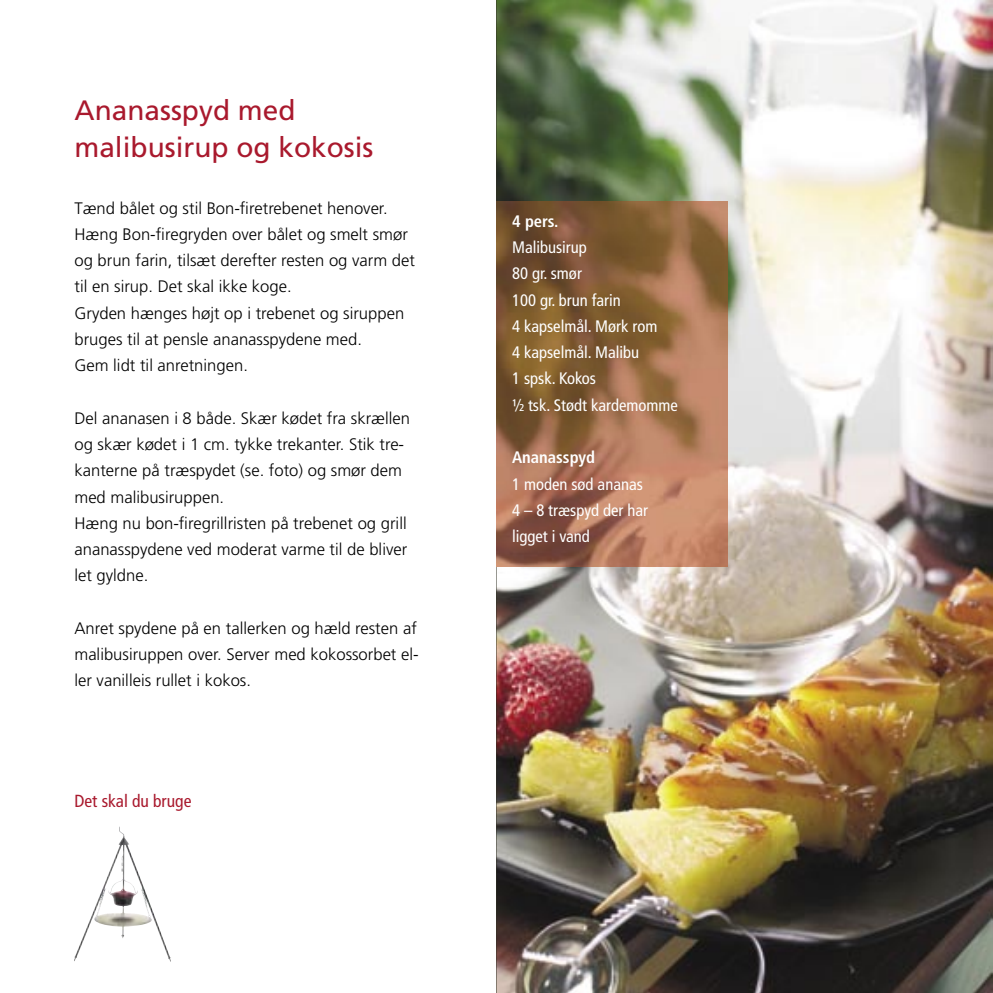
<style>
.page{position:relative;width:993px;height:993px;background:#fff}
.page>*{position:absolute;margin:0;border:0;box-sizing:border-box;transform-origin:0 0}
.t1{font:28px/37.1px "Frutiger";color:#a9192d}
.t2{font:condensed 17.5px "Frutiger";color:#a9192d}
.t3{font:300 16.62px/26.2px "Frutiger";color:#000}
.t4{font:condensed 16.62px/26.2px "Frutiger";color:#fff}
.t5{font:700 condensed 16.62px "Frutiger";color:#fff}
</style>
<div class="page">
<img style="left:496px;top:0;width:496px;height:992px">
<img style="left:496px;top:201px;width:231px;height:365px">
<img style="left:74px;top:826px;width:97px;height:135px">
<h1 class="t1" style="left:74px;top:92px;width:300px">Ananasspyd med malibusirup og kokosis</h1>
<p class="t3" style="left:74px;top:195px;width:342px">Tænd bålet og stil Bon-firetrebenet henover.<br>Hæng Bon-firegryden over bålet og smelt smør og brun farin, tilsæt derefter resten og varm det til en sirup. Det skal ikke koge.<br>Gryden hænges højt op i trebenet og siruppen bruges til at pensle ananasspydene med.<br>Gem lidt til anretningen.</p>
<p class="t3" style="left:74px;top:405px;width:337px">Del ananasen i 8 både. Skær kødet fra skrællen og skær kødet i 1 cm. tykke trekanter. Stik tre&shy;kanterne på træspydet (se. foto) og smør dem med malibusiruppen.<br>Hæng nu bon-firegrillristen på trebenet og grill ananasspydene ved moderat varme til de bliver let gyldne.</p>
<p class="t3" style="left:74px;top:615px;width:345px;text-align:justify">Anret spydene på en tallerken og hæld resten af malibusiruppen over. Server med kokossorbet el&shy;ler vanilleis rullet i kokos.</p>
<p class="t2" style="left:74px;top:790px;width:118px">Det skal du bruge</p>
<p class="t5" style="left:512px;top:211px;width:48px">4 pers.</p>
<p class="t4" style="left:512px;top:234px;width:167px">Malibusirup<br>80 gr. smør<br>100 gr. brun farin<br>4 kapselmål. Mørk rom<br>4 kapselmål. Malibu<br>1 spsk. Kokos<br>½ tsk. Stødt kardemomme</p>
<p class="t5" style="left:512px;top:447px;width:85px">Ananasspyd</p>
<p class="t4" style="left:512px;top:470px;width:137px">1 moden sød ananas<br>4 – 8 træspyd der har ligget i vand</p>
</div>
